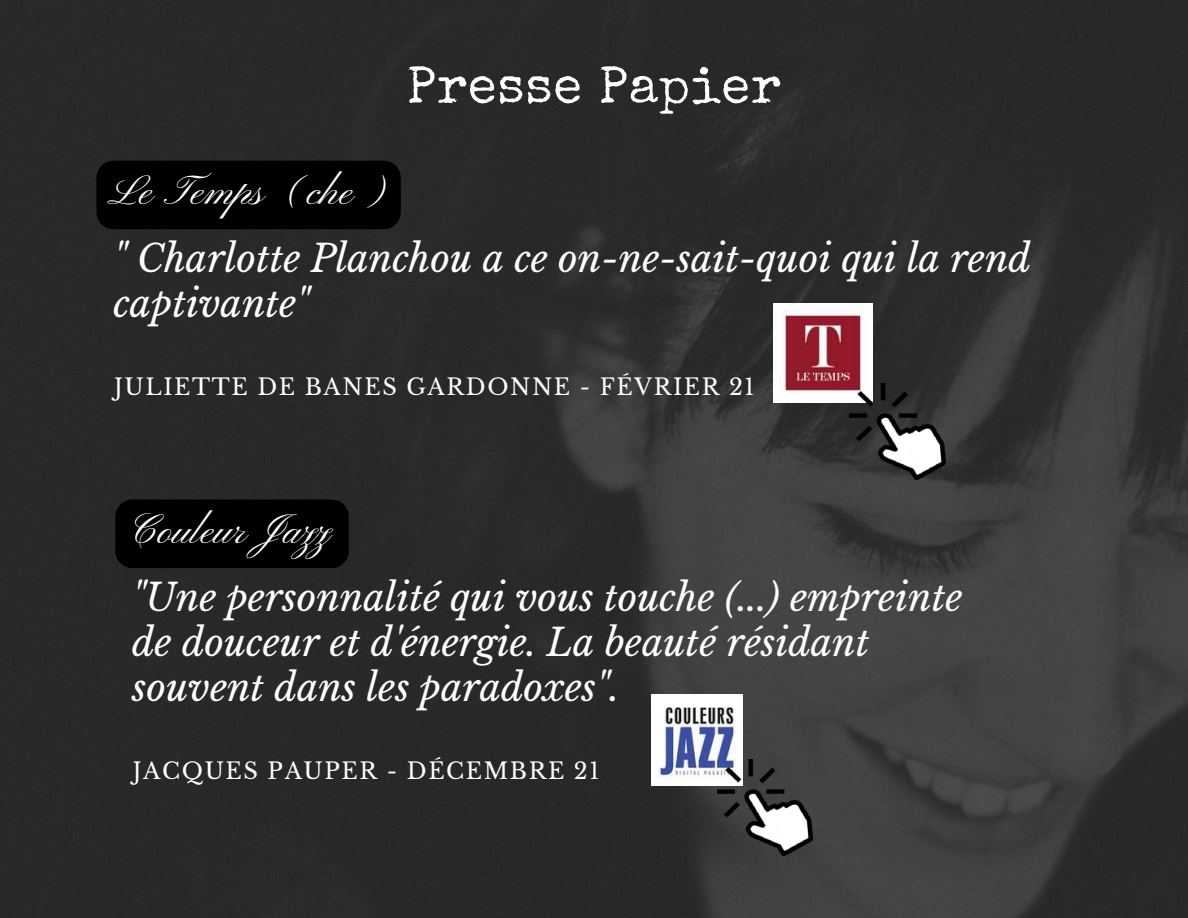
<style>
.page{position:relative;width:1188px;height:918px;background:#fff}
.page>*{position:absolute;margin:0;border:0;box-sizing:border-box;transform-origin:0 0}
.t1{font:52.5px "Special Elite";letter-spacing:.015em;color:#fff}
.t2{font:42px "Pinyon Script";color:#fff}
.t3{font:italic 37.5px/45px "Libre Baskerville";color:#fff}
.t4{font:22.5px "Libre Baskerville";letter-spacing:.07em;color:#fff}
</style>
<div class="page">
<img style="left:0;top:0;width:1188px;height:918px">
<div style="left:115px;top:500px;width:234px;height:68px;background:#000;border-radius:17px"></div>
<img style="left:651px;top:695px;width:91px;height:91px">
<img style="left:717px;top:760px;width:96px;height:96px">
<img style="left:773px;top:303px;width:99px;height:99px">
<div style="left:96px;top:161px;width:305px;height:68px;background:#000;border-radius:17px"></div>
<img style="left:850px;top:383px;width:96px;height:96px">
<h1 class="t1" style="left:407px;top:65px;width:376px">Presse Papier</h1>
<p class="t2" style="left:113px;top:168px;width:272px">Le Temps (che)</p>
<p class="t3" style="left:113px;top:236px;width:919px">" Charlotte Planchou a ce on-ne-sait-quoi qui la rend captivante"</p>
<p class="t4" style="left:114px;top:373px;width:642px">JULIETTE DE BANES GARDONNE - FÉVRIER 21</p>
<p class="t2" style="left:132px;top:507px;width:201px">Couleur Jazz</p>
<p class="t3" style="left:132px;top:575px;width:832px">"Une personnalité qui vous touche (...) empreinte de douceur et d'énergie. La beauté résidant souvent dans les paradoxes".</p>
<p class="t4" style="left:133px;top:757px;width:468px">JACQUES PAUPER - DÉCEMBRE 21</p>
</div>
